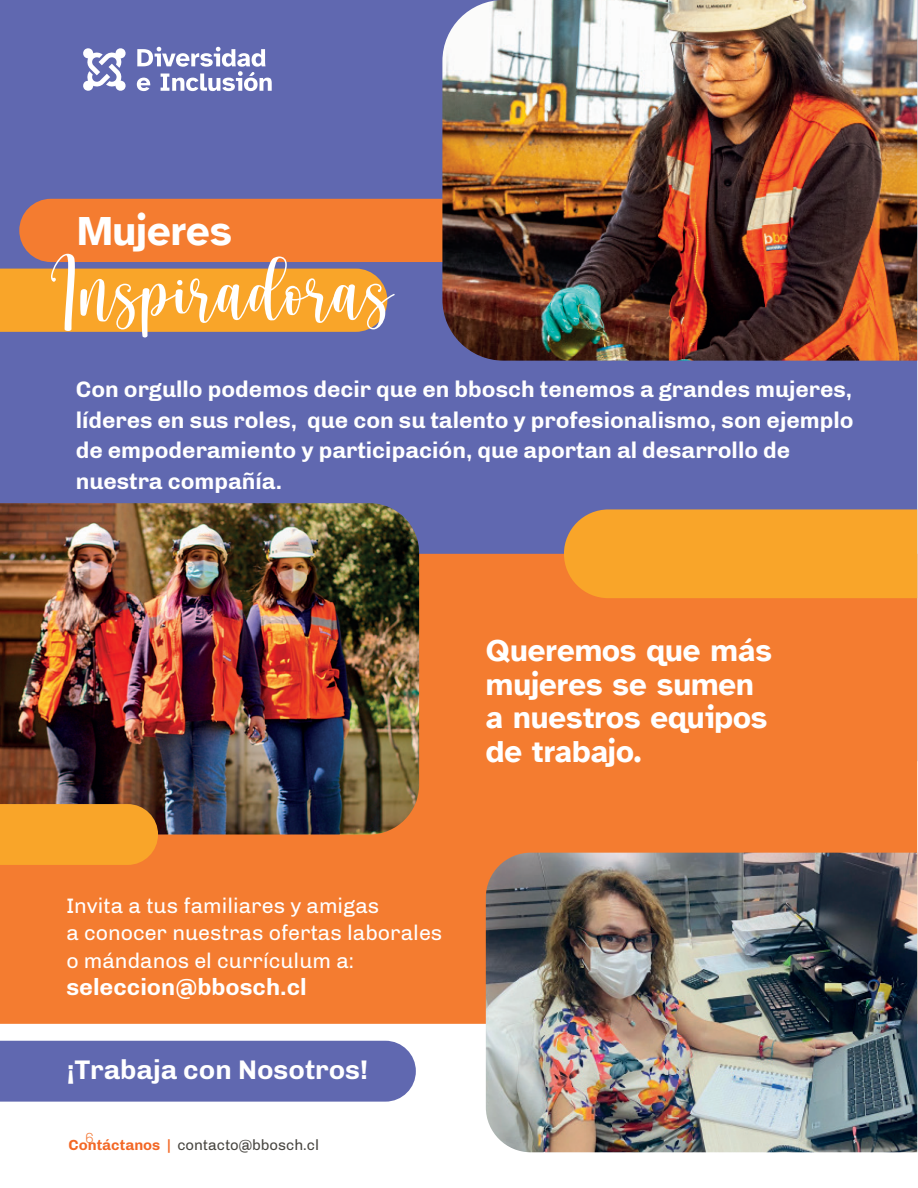
<style>
.page{position:relative;width:918px;height:1188px;background:#fff}
.page>*{position:absolute;margin:0;border:0;box-sizing:border-box;transform-origin:0 0}
.t1{font:101.7px "hellohoney Personal Use";color:#fff}
.t2{font:700 41.7px "Atkinson Hyperlegible";color:#fff}
.t3{font:700 31.2px/33.9px "Atkinson Hyperlegible";color:#fff}
.t4{font:700 27.6px "Chivo";color:#fff}
.t5{font:700 23.7px "Chivo";color:#fff}
.t6{font:700 22.95px/30.6px "Chivo";color:#fff}
.t7{font:21.45px/27.6px "Chivo";color:#fff}
.t8{font:15px "Chivo";color:#484641}
.t9{font:300 15px "Chivo";color:#f3722c}
.s1{font-weight:700;color:#f36725}
</style>
<div class="page">
<div style="left:0;top:0;width:917px;height:554px;background:#6068b0"></div>
<div style="left:0;top:554px;width:917px;height:470px;background:#f47c30"></div>
<div style="left:19px;top:199px;width:423px;height:63px;background:#f47c30"></div>
<div style="left:0;top:269px;width:387px;height:63px;background:#f9a529"></div>
<div style="left:564px;top:509px;width:353px;height:89px;background:#f9a529"></div>
<svg style="left:137px;top:47px;width:135px;height:44px"></svg>
<svg style="left:83px;top:48px;width:43px;height:43px"></svg>
<img style="left:442px;top:0;width:475px;height:361px">
<img style="left:0;top:503px;width:419px;height:331px">
<img style="left:486px;top:853px;width:431px;height:299px">
<div style="left:0;top:804px;width:158px;height:61px;background:#f9a529"></div>
<div style="left:0;top:1041px;width:416px;height:61px;background:#6068b0"></div>
<h2 class="t2" style="left:78px;top:206px;width:156px">Mujeres</h2>
<h1 class="t1" style="left:51px;top:237px;width:344px">Inspiradoras</h1>
<p class="t6" style="left:76px;top:374px;width:779px">Con orgullo podemos decir que en bbosch tenemos a grandes mujeres, líderes en sus roles, que con su talento y profesionalismo, son ejemplo de empoderamiento y participación, que aportan al desarrollo de nuestra compañía.</p>
<h3 class="t3" style="left:486px;top:633px;width:288px">Queremos que más mujeres se sumen a nuestros equipos de trabajo.</h3>
<p class="t7" style="left:66px;top:892px;width:377px">Invita a tus familiares y amigas<br>a conocer nuestras ofertas laborales o mándanos el currículum a:</p>
<p class="t5" style="left:66px;top:973px;width:242px">seleccion@bbosch.cl</p>
<p class="t4" style="left:67px;top:1054px;width:303px">¡Trabaja con Nosotros!</p>
<p class="t9" style="left:85px;top:1129px;width:11px">6</p>
<p class="t8" style="left:69px;top:1136px;width:252px"><span class="s1">Contáctanos |</span> contacto@bbosch.cl</p>
</div>
